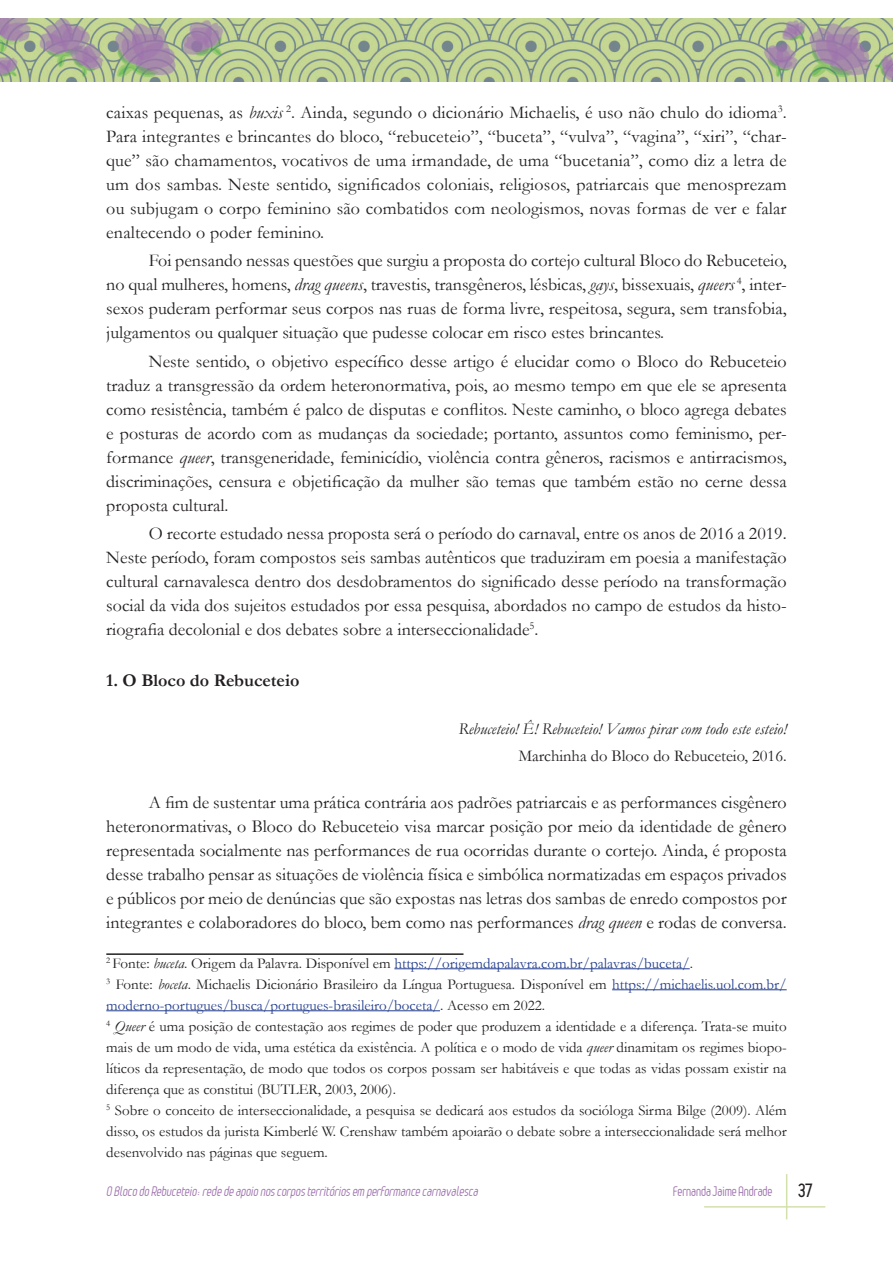
<style>
.page{position:relative;width:893px;height:1263px;background:#fff}
.page>*{position:absolute;margin:0;border:0;box-sizing:border-box;transform-origin:0 0}
.Texto{font:18px/24px "Garamond";color:#231f20;text-align:justify}
.Titulo_2{font:700 18px "Garamond";color:#231f20}
.t1{font:700 18px "Leger";color:#231f20}
.Citação{font:italic 16.5px "Garamond";color:#231f20}
.Citação-2{font:16.5px "Garamond";color:#231f20}
.Nota_rodapé{font:15px/21px "Garamond";color:#231f20;text-align:justify}
.Nota_rodapé-2{font:15px "Garamond";color:#253f8e}
.t2{font:italic 13.5px "Leger";color:#9f73af}
.t3{font:13.5px "Leger";letter-spacing:-.01em;color:#9f73af}
.s1{font-style:italic}
.s2{color:#231f20}
.s3{font-style:italic;color:#231f20}
.s4{color:#253f8e}
</style>
<div class="page">
<hr style="left:786px;top:1174px;width:1px;height:45px;background:#d2e0ac">
<hr style="left:704px;top:1206px;width:121px;height:1px;background:#d2e0ac">
<img style="left:0;top:18px;width:893px;height:64px">
<hr style="left:106px;top:953px;width:357px;height:2px;background:#231f20">
<hr style="left:394px;top:968px;width:296px;height:1px;background:#253f8e">
<hr style="left:612px;top:989px;width:175px;height:1px;background:#253f8e">
<hr style="left:106px;top:1010px;width:334px;height:1px;background:#253f8e">
<p class="Texto" style="left:106px;top:100px;width:682px">caixas pequenas, as <span class="s1">buxis</span> <sup>2</sup>. Ainda, segundo o dicionário Michaelis, é uso não chulo do idioma<sup>3</sup>.<br>Para integrantes e brincantes do bloco, “rebuceteio”, “buceta”, “vulva”, “vagina”, “xiri”, “char&shy;que” são chamamentos, vocativos de uma irmandade, de uma “bucetania”, como diz a letra de um dos sambas. Neste sentido, significados coloniais, religiosos, patriarcais que menosprezam ou subjugam o corpo feminino são combatidos com neologismos, novas formas de ver e falar enaltecendo o poder feminino.</p>
<p class="Texto" style="left:106px;top:248px;width:682px;text-indent:43px">Foi pensando nessas questões que surgiu a proposta do cortejo cultural Bloco do Rebuceteio, no qual mulheres, homens, <span class="s1">drag queens</span>, travestis, transgêneros, lésbicas, <span class="s1">gays</span>, bissexuais, <span class="s1">queers</span> <sup>4</sup>, inter&shy;sexos puderam performar seus corpos nas ruas de forma livre, respeitosa, segura, sem transfobia, julgamentos ou qualquer situação que pudesse colocar em risco estes brincantes.</p>
<p class="Texto" style="left:106px;top:348px;width:682px;text-indent:43px">Neste sentido, o objetivo específico desse artigo é elucidar como o Bloco do Rebuceteio traduz a transgressão da ordem heteronormativa, pois, ao mesmo tempo em que ele se apresenta como resistência, também é palco de disputas e conflitos. Neste caminho, o bloco agrega debates e posturas de acordo com as mudanças da sociedade; portanto, assuntos como feminismo, per&shy;formance <span class="s1">queer</span>, transgeneridade, feminicídio, violência contra gêneros, racismos e antirracismos, discriminações, censura e objetificação da mulher são temas que também estão no cerne dessa proposta cultural.</p>
<p class="Texto" style="left:106px;top:521px;width:682px;text-indent:43px">O recorte estudado nessa proposta será o período do carnaval, entre os anos de 2016 a 2019.<br>Neste período, foram compostos seis sambas autênticos que traduziram em poesia a manifestação cultural carnavalesca dentro dos desdobramentos do significado desse período na transformação social da vida dos sujeitos estudados por essa pesquisa, abordados no campo de estudos da histo&shy;riografia decolonial e dos debates sobre a interseccionalidade<sup>5</sup>.</p>
<p class="Titulo_2" style="left:106px;top:668px;width:195px">1. O Bloco do Rebuceteio</p>
<p class="Citação" style="left:458px;top:718px;width:330px">Rebuceteio! Ê! Rebuceteio! Vamos pirar com todo este esteio!</p>
<p class="Citação-2" style="left:518px;top:745px;width:270px">Marchinha do Bloco do Rebuceteio, 2016.</p>
<p class="Texto" style="left:106px;top:790px;width:682px;text-indent:43px">A fim de sustentar uma prática contrária aos padrões patriarcais e as performances cisgênero heteronormativas, o Bloco do Rebuceteio visa marcar posição por meio da identidade de gênero representada socialmente nas performances de rua ocorridas durante o cortejo. Ainda, é proposta desse trabalho pensar as situações de violência física e simbólica normatizadas em espaços privados e públicos por meio de denúncias que são expostas nas letras dos sambas de enredo compostos por integrantes e colaboradores do bloco, bem como nas performances <span class="s1">drag queen</span> e rodas de conversa.</p>
<p class="Nota_rodapé-2" style="left:106px;top:953px;width:588px"><sup>2</sup> <span class="s2">Fonte:</span> <span class="s3">buceta</span><span class="s2">. Origem da Palavra. Disponível em</span> https://origemdapalavra.com.br/palavras/buceta/<span class="s2">.</span></p>
<p class="Nota_rodapé" style="left:106px;top:973px;width:682px"><sup>3</sup> Fonte: <span class="s1">boceta</span>. Michaelis Dicionário Brasileiro da Língua Portuguesa. Disponível em <span class="s4">https://michaelis.uol.com.br/ moderno-portugues/busca/portugues-brasileiro/boceta/</span>. Acesso em 2022.</p>
<p class="Nota_rodapé" style="left:106px;top:1015px;width:682px"><sup>4</sup> <span class="s1">Queer</span> é uma posição de contestação aos regimes de poder que produzem a identidade e a diferença. Trata-se muito mais de um modo de vida, uma estética da existência. A política e o modo de vida <span class="s1">queer</span> dinamitam os regimes biopo&shy;líticos da representação, de modo que todos os corpos possam ser habitáveis e que todas as vidas possam existir na diferença que as constitui (BUTLER, 2003, 2006).</p>
<p class="Nota_rodapé" style="left:106px;top:1099px;width:682px"><sup>5</sup> Sobre o conceito de interseccionalidade, a pesquisa se dedicará aos estudos da socióloga Sirma Bilge (2009). Além disso, os estudos da jurista Kimberlé W. Crenshaw também apoiarão o debate sobre a interseccionalidade será melhor desenvolvido nas páginas que seguem.</p>
<p class="t2" style="left:106px;top:1183px;width:376px">O Bloco do Rebuceteio:rededeapoio noscorposterritóriosem performancecarnavalesca</p>
<p class="t3" style="left:673px;top:1183px;width:101px">Fernanda Jaime Andrade</p>
<p class="t1" style="left:798px;top:1180px;width:16px">37</p>
</div>
